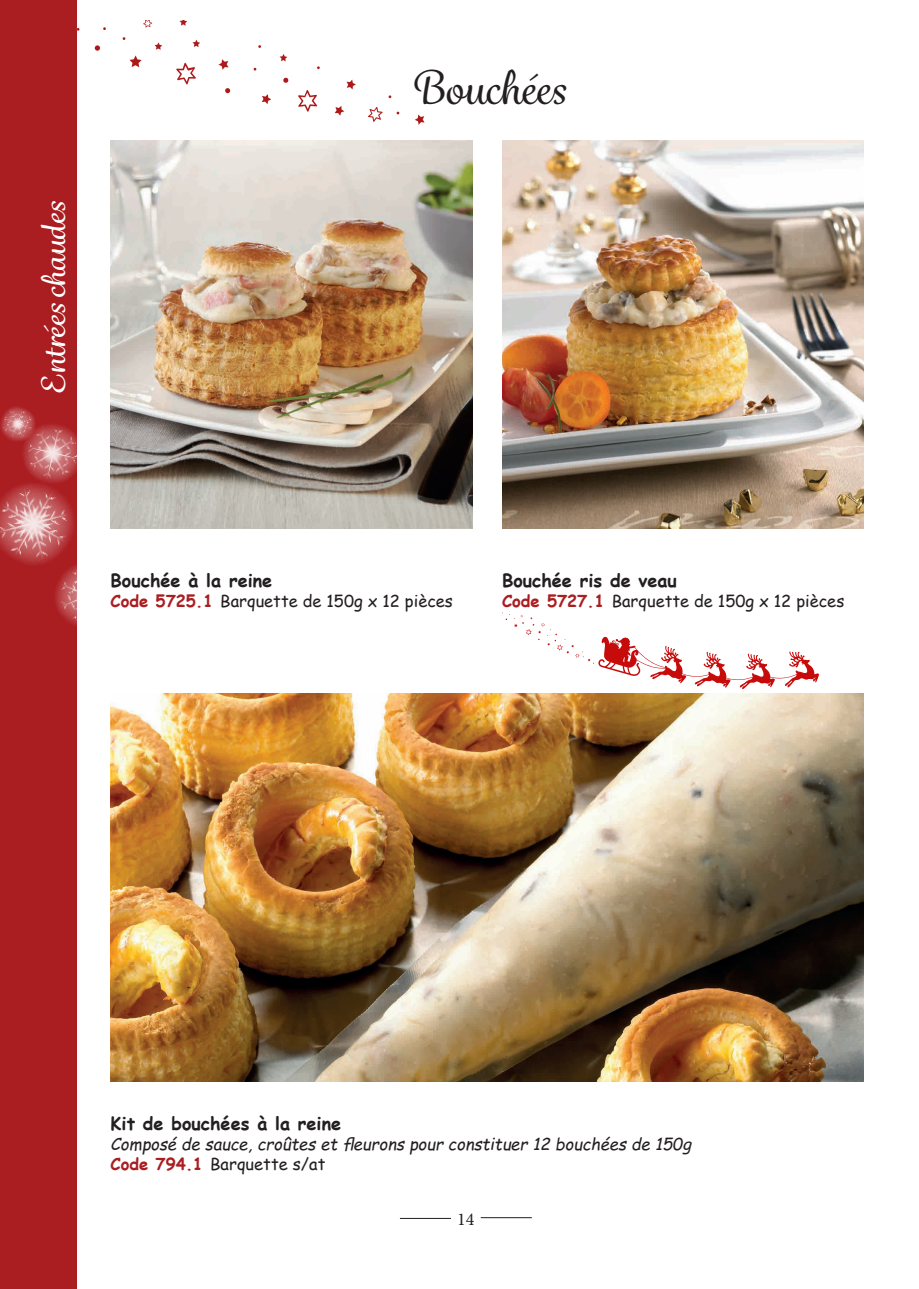
<style>
.page{position:relative;width:919px;height:1289px;background:#fff}
.page>*{position:absolute;margin:0;border:0;box-sizing:border-box;transform-origin:0 0}
.t1{font:500 45px "Grafolita Script";color:#231f20}
.t2{font:500 31.5px "Grafolita Script";color:#fff;scale:1.1 1}
.t3{font:700 18px "Comic Sans MS";color:#231f20}
.t4{font:18px "Minion Pro";color:#231f20}
.t5{font:16.5px "Comic Sans MS";color:#231f20}
.t6{font:italic 16.5px "Comic Sans MS";color:#231f20}
.s1{font-weight:700;color:#aa1d21}
</style>
<div class="page">
<div style="left:0;top:0;width:77px;height:1288px;background:#aa1d21"></div>
<img style="left:0;top:406px;width:77px;height:219px">
<hr style="left:400px;top:1217px;width:51px;height:1px;background:#231f20">
<hr style="left:480px;top:1217px;width:51px;height:1px;background:#231f20">
<img style="left:111px;top:140px;width:361px;height:388px">
<img style="left:502px;top:140px;width:361px;height:388px">
<img style="left:111px;top:693px;width:752px;height:388px">
<svg style="left:502px;top:612px;width:317px;height:77px"></svg>
<img style="left:76px;top:20px;width:349px;height:105px">
<p class="t2" style="left:33px;top:393px;width:177px;rotate:-90deg">Entrées chaudes</p>
<p class="t1" style="left:410px;top:59px;width:157px">Bouchées</p>
<p class="t3" style="left:111px;top:567px;width:163px">Bouchée à la reine</p>
<p class="t5" style="left:111px;top:588px;width:344px"><span class="s1">Code 5725.1</span> Barquette de 150g x 12 pièces</p>
<p class="t3" style="left:502px;top:567px;width:176px">Bouchée ris de veau</p>
<p class="t5" style="left:502px;top:588px;width:344px"><span class="s1">Code 5727.1</span> Barquette de 150g x 12 pièces</p>
<p class="t3" style="left:111px;top:1110px;width:232px">Kit de bouchées à la reine</p>
<p class="t6" style="left:111px;top:1131px;width:582px">Composé de sauce, croûtes et fleurons pour constituer 12 bouchées de 150g</p>
<p class="t5" style="left:111px;top:1151px;width:216px"><span class="s1">Code 794.1</span> Barquette s/at</p>
<p class="t4" style="left:457px;top:1207px;width:19px">14</p>
</div>
